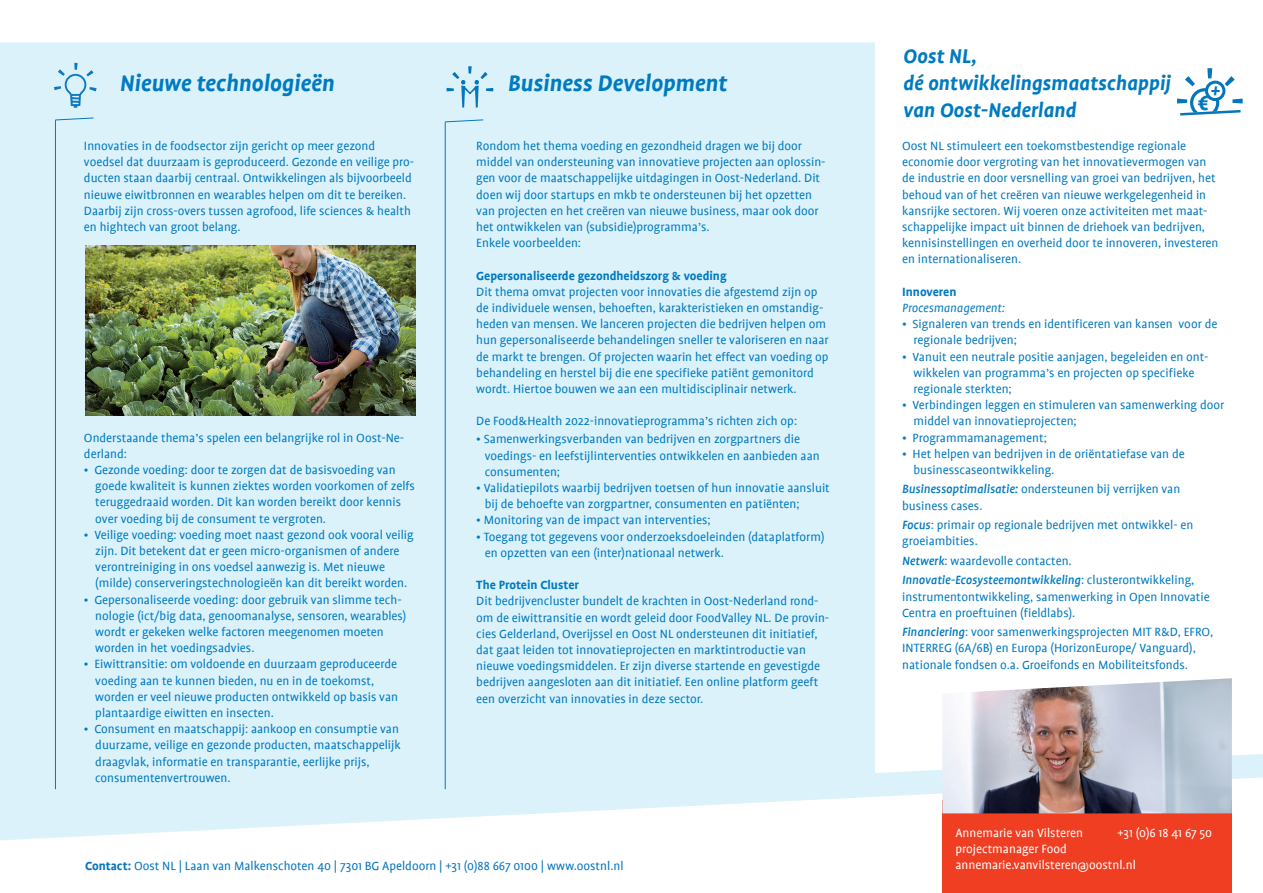
<style>
.page{position:relative;width:1263px;height:893px;background:#fff}
.page>*{position:absolute;margin:0;border:0;box-sizing:border-box;transform-origin:0 0}
.t1{font:italic 700 25.5px "Profile";color:#007ac0}
.t2{font:italic 700 23.7px "Profile";color:#0575bd}
.t3{font:italic 700 22.5px/27px "Profile";color:#007ac0}
.t4{font:italic 700 21.15px "Profile";color:#0575bd}
.t5{font:13.5px/16.2px "Profile";color:#007ac0}
.t6{font:13.5px/16.2px "Profile";color:#fff}
.t7{font:13.5px "Profile";color:#0575bd}
.t8{font:700 13.5px "Profile";color:#007ac0}
.t9{font:italic 13.5px "Profile";color:#007ac0}
.s1{font-weight:700}
.s2{font-weight:500;font-style:italic}
</style>
<div class="page">
<div style="left:0;top:42px;width:1263px;height:799px;background:#dbf2fb"></div>
<div style="left:942px;top:800px;width:290px;height:93px;background:#ef3e22"></div>
<svg style="left:875px;top:42px;width:388px;height:731px"></svg>
<img style="left:942px;top:678px;width:290px;height:135px">
<svg style="left:55px;top:118px;width:39px;height:2px"></svg>
<hr style="left:55px;top:120px;width:1px;height:669px;background:#007ac0">
<svg style="left:445px;top:119px;width:39px;height:3px"></svg>
<hr style="left:445px;top:122px;width:1px;height:667px;background:#007ac0">
<svg style="left:446px;top:66px;width:47px;height:42px;background:#bbdff1"></svg>
<img style="left:86px;top:246px;width:330px;height:169px">
<svg style="left:54px;top:63px;width:43px;height:45px;background:#bbdff1"></svg>
<svg style="left:1177px;top:68px;width:66px;height:48px"></svg>
<div style="left:1206px;top:82px;width:18px;height:18px;background:#fff;border-radius:50%"></div>
<div style="left:1205px;top:81px;width:20px;height:20px;border:3px solid #0575bd;border-radius:50%"></div>
<h1 class="t1" style="left:120px;top:70px;width:216px">Nieuwe technologieën</h1>
<h1 class="t1" style="left:508px;top:70px;width:221px">Business Development</h1>
<p class="t5" style="left:84px;top:138px;width:332px">Innovaties in de foodsector zijn gericht op meer gezond voedsel dat duurzaam is geproduceerd. Gezonde en veilige pro&shy;ducten staan daarbij centraal. Ontwikkelingen als bijvoorbeeld nieuwe eiwitbronnen en wearables helpen om dit te bereiken.<br>Daarbij zijn cross-overs tussen agrofood, life sciences &amp; health en hightech van groot belang.</p>
<p class="t5" style="left:84px;top:429px;width:322px">Onderstaande thema’s spelen een belangrijke rol in Oost-Ne&shy;derland:</p>
<p class="t5" style="left:95px;top:462px;width:321px;text-indent:-11px">• Gezonde voeding: door te zorgen dat de basisvoeding van goede kwaliteit is kunnen ziektes worden voorkomen of zelfs teruggedraaid worden. Dit kan worden bereikt door kennis over voeding bij de consument te vergroten.</p>
<p class="t5" style="left:95px;top:527px;width:320px;text-indent:-11px">• Veilige voeding: voeding moet naast gezond ook vooral veilig zijn. Dit betekent dat er geen micro-organismen of andere verontreiniging in ons voedsel aanwezig is. Met nieuwe (milde) conserveringstechnologieën kan dit bereikt worden.</p>
<p class="t5" style="left:95px;top:591px;width:313px;text-indent:-11px">• Gepersonaliseerde voeding: door gebruik van slimme tech&shy;nologie (ict/big data, genoomanalyse, sensoren, wearables) wordt er gekeken welke factoren meegenomen moeten worden in het voedingsadvies.</p>
<p class="t5" style="left:95px;top:656px;width:304px;text-indent:-11px">• Eiwittransitie: om voldoende en duurzaam geproduceerde voeding aan te kunnen bieden, nu en in de toekomst, worden er veel nieuwe producten ontwikkeld op basis van plantaardige eiwitten en insecten.</p>
<p class="t5" style="left:95px;top:721px;width:307px;text-indent:-11px">• Consument en maatschappij: aankoop en consumptie van duurzame, veilige en gezonde producten, maatschappelijk draagvlak, informatie en transparantie, eerlijke prijs, consumentenvertrouwen.</p>
<p class="t5" style="left:476px;top:138px;width:351px">Rondom het thema voeding en gezondheid dragen we bij door middel van ondersteuning van innovatieve projecten aan oplossin&shy;gen voor de maatschappelijke uitdagingen in Oost-Nederland. Dit doen wij door startups en mkb te ondersteunen bij het opzetten van projecten en het creëren van nieuwe business, maar ook door het ontwikkelen van (subsidie)programma’s.<br>Enkele voorbeelden:</p>
<p class="t8" style="left:476px;top:268px;width:252px">Gepersonaliseerde gezondheidszorg &amp; voeding</p>
<p class="t5" style="left:476px;top:284px;width:354px">Dit thema omvat projecten voor innovaties die afgestemd zijn op de individuele wensen, behoeften, karakteristieken en omstandig&shy;heden van mensen. We lanceren projecten die bedrijven helpen om hun gepersonaliseerde behandelingen sneller te valoriseren en naar de markt te brengen. Of projecten waarin het effect van voeding op behandeling en herstel bij die ene specifieke patiënt gemonitord wordt. Hiertoe bouwen we aan een multidisciplinair netwerk.</p>
<p class="t5" style="left:476px;top:413px;width:322px">De Food&amp;Health 2022-innovatieprogramma’s richten zich op:</p>
<p class="t5" style="left:485px;top:431px;width:336px;text-indent:-9px">• Samenwerkingsverbanden van bedrijven en zorgpartners die voedings- en leefstijlinterventies ontwikkelen en aanbieden aan consumenten;</p>
<p class="t5" style="left:485px;top:480px;width:347px;text-indent:-9px">• Validatiepilots waarbij bedrijven toetsen of hun innovatie aansluit bij de behoefte van zorgpartner, consumenten en patiënten;</p>
<p class="t5" style="left:476px;top:512px;width:236px">• Monitoring van de impact van interventies;</p>
<p class="t5" style="left:485px;top:528px;width:341px;text-indent:-9px">• Toegang tot gegevens voor onderzoeksdoeleinden (dataplatform) en opzetten van een (inter)nationaal netwerk.</p>
<p class="t8" style="left:476px;top:578px;width:104px">The Protein Cluster</p>
<p class="t5" style="left:476px;top:593px;width:354px">Dit bedrijvencluster bundelt de krachten in Oost-Nederland rond&shy;om de eiwittransitie en wordt geleid door FoodValley NL. De provin&shy;cies Gelderland, Overijssel en Oost NL ondersteunen dit initiatief, dat gaat leiden tot innovatieprojecten en marktintroductie van nieuwe voedingsmiddelen. Er zijn diverse startende en gevestigde bedrijven aangesloten aan dit initiatief. Een online platform geeft een overzicht van innovaties in deze sector.</p>
<p class="t7" style="left:85px;top:859px;width:540px"><span class="s1">Contact:</span> Oost NL | Laan van Malkenschoten 40 | 7301 BG Apeldoorn | +31 (0)88 667 0100 | www.oostnl.nl</p>
<h3 class="t3" style="left:903px;top:43px;width:269px">Oost NL,<br>dé ontwikkelingsmaatschappij van Oost-Nederland</h3>
<h3 class="t4" style="left:1210px;top:79px;width:11px">+</h3>
<h2 class="t2" style="left:1197px;top:90px;width:13px">€</h2>
<p class="t5" style="left:902px;top:138px;width:318px">Oost NL stimuleert een toekomstbestendige regionale economie door vergroting van het innovatievermogen van de industrie en door versnelling van groei van bedrijven, het behoud van of het creëren van nieuwe werkgelegenheid in kansrijke sectoren. Wij voeren onze activiteiten met maat&shy;schappelijke impact uit binnen de driehoek van bedrijven, kennisinstellingen en overheid door te innoveren, investeren en internationaliseren.</p>
<p class="t8" style="left:902px;top:284px;width:56px">Innoveren</p>
<p class="t9" style="left:902px;top:301px;width:104px">Procesmanagement:</p>
<p class="t5" style="left:913px;top:316px;width:305px;text-indent:-11px">• Signaleren van trends en identificeren van kansen voor de regionale bedrijven;</p>
<p class="t5" style="left:913px;top:348px;width:296px;text-indent:-11px">• Vanuit een neutrale positie aanjagen, begeleiden en ont&shy;wikkelen van programma’s en projecten op specifieke regionale sterkten;</p>
<p class="t5" style="left:913px;top:397px;width:312px;text-indent:-11px">• Verbindingen leggen en stimuleren van samenwerking door middel van innovatieprojecten;</p>
<p class="t5" style="left:902px;top:429px;width:146px">• Programmamanagement;</p>
<p class="t5" style="left:913px;top:446px;width:273px;text-indent:-11px">• Het helpen van bedrijven in de oriëntatiefase van de businesscaseontwikkeling.</p>
<p class="t5" style="left:902px;top:481px;width:280px"><span class="s2">Businessoptimalisatie:</span> ondersteunen bij verrijken van business cases.</p>
<p class="t5" style="left:902px;top:517px;width:293px"><span class="s2">Focus</span>: primair op regionale bedrijven met ontwikkel- en groeiambities.</p>
<p class="t5" style="left:902px;top:551px;width:294px;line-height:19.5px"><span class="s2">Netwerk</span>: waardevolle contacten.<br><span class="s2">Innovatie-Ecosysteemontwikkeling</span>: clusterontwikkeling,</p>
<p class="t5" style="left:902px;top:588px;width:309px">instrumentontwikkeling, samenwerking in Open Innovatie<br>Centra en proeftuinen (fieldlabs).</p>
<p class="t5" style="left:902px;top:624px;width:312px"><span class="s2">Financiering</span>: voor samenwerkingsprojecten MIT R&amp;D, EFRO,<br>INTERREG (6A/6B) en Europa (HorizonEurope/ Vanguard), nationale fondsen o.a. Groeifonds en Mobiliteitsfonds.</p>
<p class="t6" style="left:955px;top:824px;width:129px">Annemarie van Vilsteren</p>
<p class="t6" style="left:1117px;top:824px;width:96px">+31 (0)6 18 41 67 50</p>
<p class="t6" style="left:955px;top:841px;width:182px">projectmanager Food annemarie.vanvilsteren@oostnl.nl</p>
</div>
